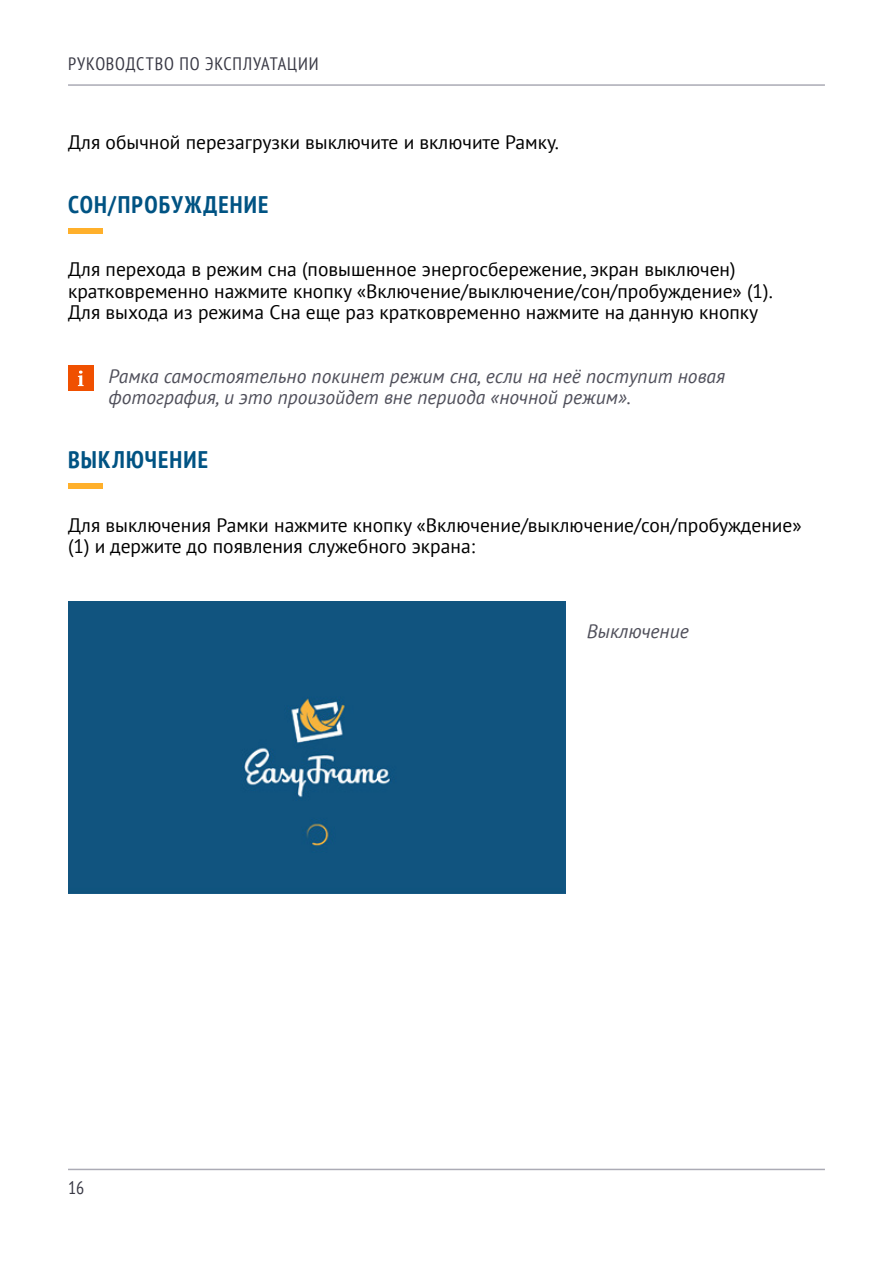
<style>
.page{position:relative;width:893px;height:1263px;background:#fff}
.page>*{position:absolute;margin:0;border:0;box-sizing:border-box;transform-origin:0 0}
.t1{font:700 condensed 24px "PT Sans";letter-spacing:.05em;color:#005383}
.t2{font:19.5px/21.3px "PT Sans";color:#000}
.t3{font:italic 19.5px/21.3px "PT Sans";color:#4f4f5a}
.t4{font:condensed 18px "PT Sans";letter-spacing:.045em;color:#393945}
</style>
<div class="page">
<div style="left:68px;top:229px;width:34px;height:5px;background:#ffb02b"></div>
<div style="left:68px;top:484px;width:34px;height:5px;background:#ffb02b"></div>
<div style="left:68px;top:366px;width:26px;height:25px;background:#f05000"></div>
<svg style="left:78px;top:371px;width:6px;height:15px"></svg>
<div style="left:68px;top:601px;width:498px;height:292px;background:#11547f"></div>
<hr style="left:68px;top:84px;width:757px;height:2px;background:#ababb5">
<hr style="left:68px;top:1169px;width:757px;height:1px;background:#ababb5">
<p class="t4" style="left:68px;top:52px;width:252px">РУКОВОДСТВО ПО ЭКСПЛУАТАЦИИ</p>
<p class="t2" style="left:68px;top:131px;width:492px">Для обычной перезагрузки выключите и включите Рамку.</p>
<p class="t1" style="left:68px;top:188px;width:202px">СОН/ПРОБУЖДЕНИЕ</p>
<p class="t2" style="left:68px;top:258px;width:706px">Для перехода в режим сна (повышенное энергосбережение, экран выключен) кратковременно нажмите кнопку «Включение/выключение/сон/пробуждение» (1).<br>Для выхода из режима Сна еще раз кратковременно нажмите на данную кнопку</p>
<p class="t3" style="left:109px;top:365px;width:618px">Рамка самостоятельно покинет режим сна, если на неё поступит новая фотография, и это произойдет вне периода «ночной режим».</p>
<p class="t1" style="left:68px;top:443px;width:142px">ВЫКЛЮЧЕНИЕ</p>
<p class="t2" style="left:68px;top:514px;width:735px">Для выключения Рамки нажмите кнопку «Включение/выключение/сон/пробуждение» (1) и держите до появления служебного экрана:</p>
<p class="t4" style="left:68px;top:1176px;width:18px">16</p>
<p class="t3" style="left:587px;top:620px;width:103px">Выключение</p>
</div>
